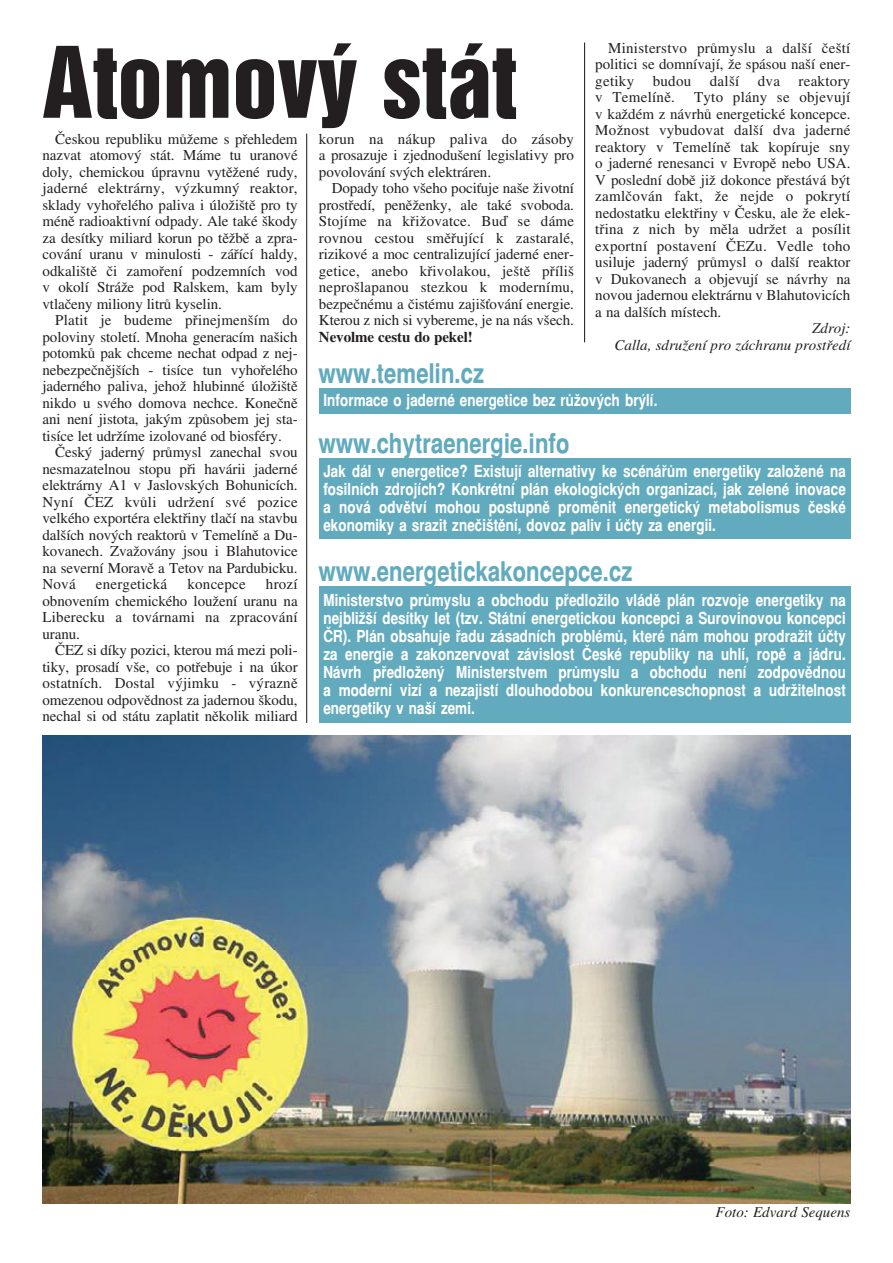
<style>
.page{position:relative;width:893px;height:1263px;background:#fff}
.page>*{position:absolute;margin:0;border:0;box-sizing:border-box;transform-origin:0 0}
.t1{font:90px "Switzerland Inserat";color:#231f20}
.t2{font:700 27px "Switzerland Narrow";color:#62aabd}
.t3{font:700 16.5px/18px "Switzerland Narrow";color:#fff;text-align:justify}
.t4{font:15px/16.5px "Toronto";letter-spacing:-.005em;color:#231f20;text-align:justify}
.t5{font:15px "Toronto";letter-spacing:.015em;color:#231f20}
.t6{font:15px "Toronto";letter-spacing:.02em;color:#231f20}
.t7{font:italic 15px "Toronto";color:#231f20}
.t8{font:700 15px "Toronto";letter-spacing:-.005em;color:#231f20}
</style>
<div class="page">
<hr style="left:306px;top:134px;width:1px;height:589px;background:#231f20">
<hr style="left:584px;top:43px;width:1px;height:299px;background:#231f20">
<img style="left:43px;top:736px;width:807px;height:467px">
<div style="left:319px;top:388px;width:531px;height:26px;background:#62aabd"></div>
<div style="left:319px;top:459px;width:531px;height:80px;background:#62aabd"></div>
<div style="left:319px;top:586px;width:531px;height:136px;background:#62aabd"></div>
<p class="t4" style="left:595px;top:41px;width:257px;text-indent:13px">Ministerstvo průmyslu a další čeští politici se domnívají, že spásou naší ener&shy;getiky budou další dva reaktory v Temelíně.</p>
<p class="t1" style="left:43px;top:46px;width:476px">Atomový stát</p>
<p class="t6" style="left:694px;top:92px;width:158px">Tyto plány se objevují</p>
<p class="t4" style="left:595px;top:107px;width:257px">v každém z návrhů energetické koncepce.</p>
<p class="t5" style="left:595px;top:125px;width:257px">Možnost vybudovat další dva jaderné</p>
<p class="t4" style="left:595px;top:140px;width:257px">reaktory v Temelíně tak kopíruje sny</p>
<p class="t4" style="left:595px;top:157px;width:257px">o jaderné renesanci v Evropě nebo USA.</p>
<p class="t4" style="left:595px;top:173px;width:257px">V poslední době již dokonce přestává být</p>
<p class="t6" style="left:595px;top:191px;width:257px">zamlčován fakt, že nejde o pokrytí</p>
<p class="t4" style="left:595px;top:206px;width:257px">nedostatku elektřiny v Česku, ale že elek-</p>
<p class="t4" style="left:595px;top:223px;width:257px">třina z nich by měla udržet a posílit</p>
<p class="t6" style="left:595px;top:241px;width:257px">exportní postavení ČEZu. Vedle toho</p>
<p class="t4" style="left:595px;top:256px;width:257px">usiluje jaderný průmysl o další reaktor</p>
<p class="t4" style="left:595px;top:272px;width:257px">v Dukovanech a objevují se návrhy na</p>
<p class="t4" style="left:595px;top:289px;width:257px">novou jadernou elektrárnu v Blahutovicích</p>
<p class="t4" style="left:595px;top:305px;width:127px">a na dalších místech.</p>
<p class="t7" style="left:812px;top:323px;width:40px">Zdroj:</p>
<p class="t7" style="left:614px;top:340px;width:237px">Calla, sdružení pro záchranu prostředí</p>
<p class="t4" style="left:55px;top:132px;width:244px">Českou republiku můžeme s přehledem</p>
<p class="t4" style="left:43px;top:149px;width:257px">nazvat atomový stát. Máme tu uranové</p>
<p class="t4" style="left:43px;top:165px;width:257px">doly, chemickou úpravnu vytěžené rudy,</p>
<p class="t5" style="left:43px;top:183px;width:257px">jaderné elektrárny, výzkumný reaktor,</p>
<p class="t4" style="left:43px;top:198px;width:257px">sklady vyhořelého paliva i úložiště pro ty</p>
<p class="t4" style="left:43px;top:215px;width:257px">méně radioaktivní odpady. Ale také škody</p>
<p class="t4" style="left:43px;top:231px;width:257px">za desítky miliard korun po těžbě a zpra-</p>
<p class="t4" style="left:43px;top:248px;width:257px">cování uranu v minulosti − zářící haldy,</p>
<p class="t4" style="left:43px;top:264px;width:257px">odkaliště či zamoření podzemních vod</p>
<p class="t4" style="left:43px;top:281px;width:257px">v okolí Stráže pod Ralskem, kam byly</p>
<p class="t4" style="left:43px;top:297px;width:181px">vtlačeny miliony litrů kyselin.</p>
<p class="t5" style="left:55px;top:315px;width:244px">Platit je budeme přinejmenším do</p>
<p class="t4" style="left:43px;top:330px;width:257px">poloviny století. Mnoha generacím našich</p>
<p class="t4" style="left:43px;top:347px;width:257px">potomků pak chceme nechat odpad z nej-</p>
<p class="t4" style="left:43px;top:363px;width:257px">nebezpečnějších − tisíce tun vyhořelého</p>
<p class="t4" style="left:43px;top:380px;width:257px">jaderného paliva, jehož hlubinné úložiště</p>
<p class="t4" style="left:43px;top:396px;width:257px">nikdo u svého domova nechce. Konečně</p>
<p class="t4" style="left:43px;top:413px;width:257px">ani není jistota, jakým způsobem jej sta-</p>
<p class="t4" style="left:43px;top:429px;width:241px">tisíce let udržíme izolované od biosféry.</p>
<p class="t4" style="left:55px;top:446px;width:244px">Český jaderný průmysl zanechal svou</p>
<p class="t4" style="left:43px;top:462px;width:257px">nesmazatelnou stopu při havárii jaderné</p>
<p class="t4" style="left:43px;top:479px;width:257px">elektrárny A1 v Jaslovských Bohunicích.</p>
<p class="t5" style="left:43px;top:497px;width:257px">Nyní ČEZ kvůli udržení své pozice</p>
<p class="t4" style="left:43px;top:512px;width:257px">velkého exportéra elektřiny tlačí na stavbu</p>
<p class="t4" style="left:43px;top:528px;width:257px">dalších nových reaktorů v Temelíně a Du-</p>
<p class="t4" style="left:43px;top:545px;width:257px">kovanech. Zvažovány jsou i Blahutovice</p>
<p class="t4" style="left:43px;top:561px;width:257px">na severní Moravě a Tetov na Pardubicku.</p>
<p class="t4" style="left:43px;top:578px;width:35px">Nová</p>
<p class="t5" style="left:96px;top:579px;width:73px">energetická</p>
<p class="t5" style="left:188px;top:579px;width:60px">koncepce</p>
<p class="t4" style="left:266px;top:578px;width:33px">hrozí</p>
<p class="t4" style="left:43px;top:594px;width:257px">obnovením chemického loužení uranu na</p>
<p class="t5" style="left:43px;top:612px;width:257px">Liberecku a továrnami na zpracování</p>
<p class="t4" style="left:43px;top:627px;width:39px">uranu.</p>
<p class="t4" style="left:55px;top:644px;width:244px">ČEZ si díky pozici, kterou má mezi poli-</p>
<p class="t4" style="left:43px;top:660px;width:257px">tiky, prosadí vše, co potřebuje i na úkor</p>
<p class="t5" style="left:43px;top:678px;width:257px">ostatních. Dostal výjimku − výrazně</p>
<p class="t4" style="left:43px;top:693px;width:257px">omezenou odpovědnost za jadernou škodu,</p>
<p class="t4" style="left:43px;top:710px;width:257px">nechal si od státu zaplatit několik miliard</p>
<p class="t5" style="left:319px;top:134px;width:257px">korun na nákup paliva do zásoby</p>
<p class="t4" style="left:319px;top:149px;width:257px">a prosazuje i zjednodušení legislativy pro</p>
<p class="t4" style="left:319px;top:165px;width:174px">povolování svých elektráren.</p>
<p class="t4" style="left:332px;top:182px;width:244px">Dopady toho všeho pociťuje naše životní</p>
<p class="t4" style="left:319px;top:198px;width:257px">prostředí, peněženky, ale také svoboda.</p>
<p class="t5" style="left:319px;top:216px;width:257px">Stojíme na křižovatce. Buď se dáme</p>
<p class="t5" style="left:319px;top:233px;width:257px">rovnou cestou směřující k zastaralé,</p>
<p class="t4" style="left:319px;top:248px;width:257px">rizikové a moc centralizující jaderné ener-</p>
<p class="t5" style="left:319px;top:266px;width:257px">getice, anebo křivolakou, ještě příliš</p>
<p class="t5" style="left:319px;top:282px;width:257px">neprošlapanou stezkou k modernímu,</p>
<p class="t4" style="left:319px;top:297px;width:257px">bezpečnému a čistému zajišťování energie.</p>
<p class="t4" style="left:319px;top:314px;width:257px">Kterou z nich si vybereme, je na nás všech.</p>
<p class="t8" style="left:319px;top:332px;width:155px">Nevolme cestu do pekel!</p>
<p class="t2" style="left:319px;top:363px;width:167px">www.temelin.cz</p>
<p class="t3" style="left:323px;top:392px;width:336px">Informace o jaderné energetice bez růžových brýlí.</p>
<p class="t2" style="left:319px;top:433px;width:252px">www.chytraenergie.info</p>
<p class="t3" style="left:323px;top:464px;width:524px">Jak dál v energetice? Existují alternativy ke scénářům energetiky založené na fosilních zdrojích? Konkrétní plán ekologických organizací, jak zelené inovace a nová odvětví mohou postupně proměnit energetický metabolismus české ekonomiky a srazit znečištění, dovoz paliv i účty za energii.</p>
<p class="t2" style="left:319px;top:561px;width:315px">www.energetickakoncepce.cz</p>
<p class="t3" style="left:323px;top:593px;width:524px">Ministerstvo průmyslu a obchodu předložilo vládě plán rozvoje energetiky na nejbližší desítky let (tzv. Státní energetickou koncepci a Surovinovou koncepci ČR). Plán obsahuje řadu zásadních problémů, které nám mohou prodražit účty za energie a zakonzervovat závislost České republiky na uhlí, ropě a jádru.<br>Návrh předložený Ministerstvem průmyslu a obchodu není zodpovědnou a moderní vizí a nezajistí dlouhodobou konkurenceschopnost a udržitelnost energetiky v naší zemi.</p>
<p class="t7" style="left:716px;top:1207px;width:136px">Foto: Edvard Sequens</p>
</div>
